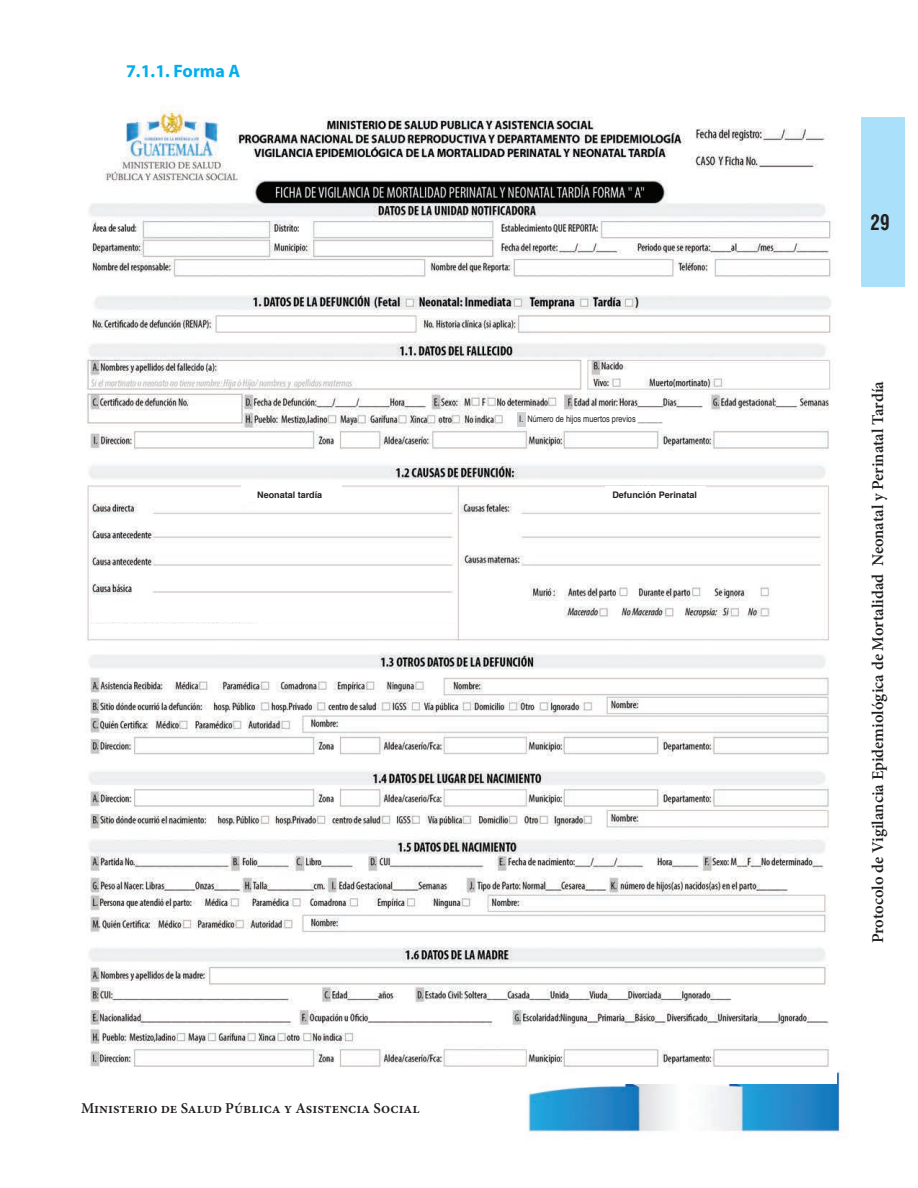
<style>
.page{position:relative;width:918px;height:1188px;background:#fff}
.page>*{position:absolute;margin:0;border:0;box-sizing:border-box;transform-origin:0 0}
.t1{font:700 condensed 21px "Arena";color:#231f20;scale:.9 1}
.t2{font:700 18px "Myriad Pro";color:#00aeef}
.t3{font:600 16.5px "Minion Pro";letter-spacing:-.01em;color:#231f20}
.t4{font:600 15px "Minion Pro";color:#231f20}
.t5{font:9px "Helvetica";color:#231f20;scale:.82 1}
.t6{font:700 9px "Helvetica";color:#231f20}
</style>
<div class="page">
<img style="left:526px;top:1071px;width:315px;height:62px">
<div style="left:861px;top:118px;width:44px;height:169px;background:#aae0f9"></div>
<img style="left:86px;top:105px;width:751px;height:979px">
<div style="left:606px;top:486px;width:100px;height:16px;background:#fff"></div>
<div style="left:241px;top:485px;width:100px;height:17px;background:#fff"></div>
<div style="left:92px;top:603px;width:365px;height:19px;background:#fff"></div>
<div style="left:517px;top:412px;width:8px;height:15px;background:#d1d2d4"></div>
<p class="t2" style="left:126px;top:59px;width:116px">7.1.1. Forma A</p>
<p class="t5" style="left:519px;top:412px;width:176px">I. Número de hijos muertos previos ______</p>
<p class="t6" style="left:257px;top:487px;width:67px">Neonatal tardía</p>
<p class="t6" style="left:612px;top:488px;width:86px">Defunción Perinatal</p>
<p class="t4" style="left:81px;top:1098px;width:340px">Ministerio de Salud Pública y Asistencia Social</p>
<p class="t1" style="left:871px;top:210px;width:23px">29</p>
<p class="t3" style="left:866px;top:943px;width:564px;rotate:-90deg">Protocolo de Vigilancia Epidemiológica de Mortalidad Neonatal y Perinatal Tardía</p>
</div>
